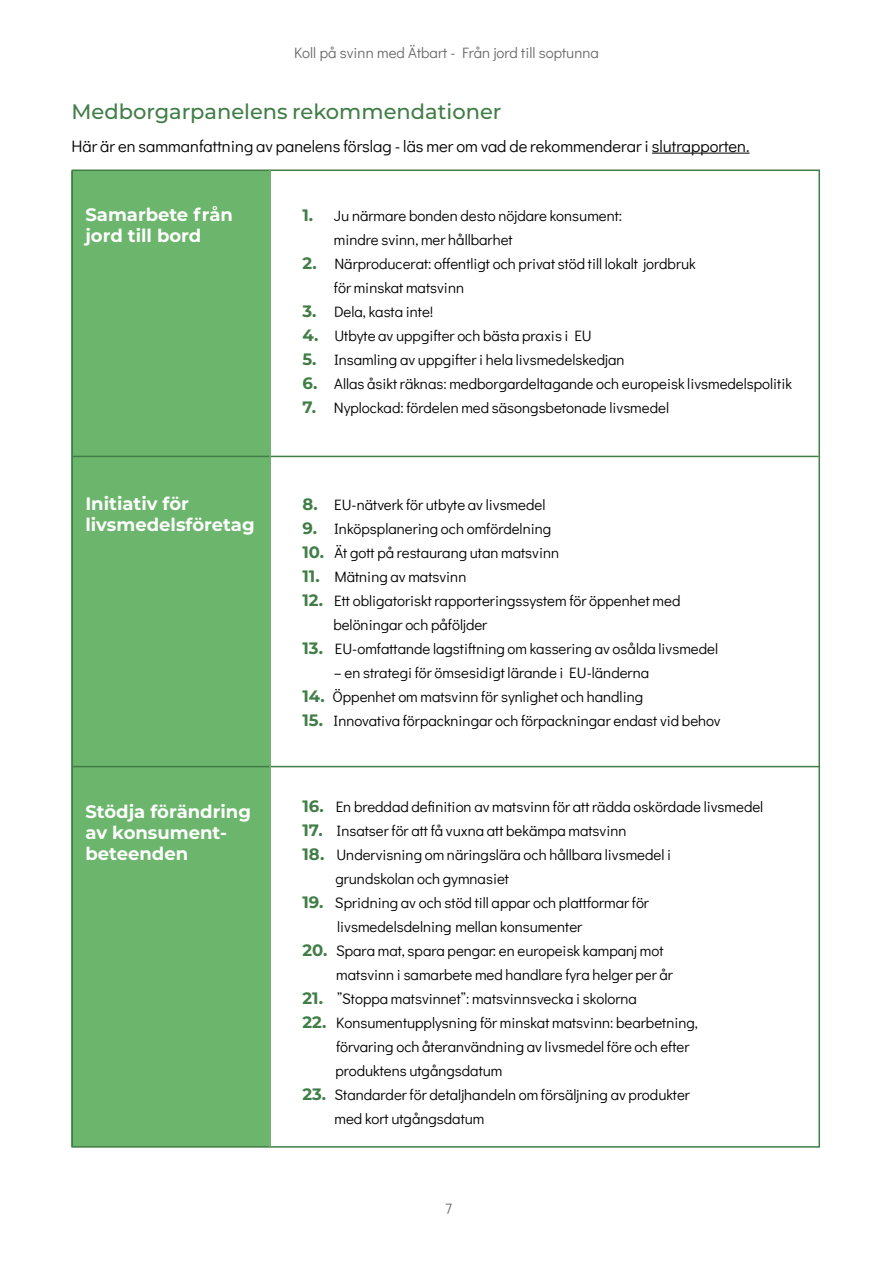
<style>
.page{position:relative;width:893px;height:1263px;background:#fff}
.page>*{position:absolute;margin:0;border:0;box-sizing:border-box;transform-origin:0 0}
.t1{font:500 21px "Montserrat";color:#417d46}
.t2{font:700 18px/21px "Montserrat";color:#fff}
.t3{font:16.5px "Didact Gothic";color:#000}
.t4{font:15px/24px "Didact Gothic";color:#000}
.t5{font:15px "Didact Gothic";color:#6b6b6b}
.s1{font-family:"Montserrat";font-weight:700;font-size:16.5px;color:#417d46}
</style>
<div class="page">
<div style="left:71px;top:171px;width:200px;height:975px;background:#6cb56c"></div>
<hr style="left:72px;top:456px;width:746px;height:1px;background:#417d46">
<hr style="left:73px;top:766px;width:747px;height:1px;background:#417d46">
<hr style="left:269px;top:169px;width:2px;height:979px;background:#6cb56c">
<hr style="left:652px;top:153px;width:98px;height:1px;background:#000">
<p class="t5" style="left:294px;top:41px;width:306px">Koll på svinn med Ätbart - Från jord till soptunna</p>
<h1 class="t1" style="left:71px;top:97px;width:432px">Medborgarpanelens rekommendationer</h1>
<p class="t3" style="left:71px;top:133px;width:679px">Här är en sammanfattning av panelens förslag - läs mer om vad de rekommenderar i slutrapporten.</p>
<p class="t2" style="left:85px;top:204px;width:149px">Samarbete från jord till bord</p>
<p class="t4" style="left:334px;top:203px;width:290px;text-indent:-31px"><span class="s1">1.</span> Ju närmare bonden desto nöjdare konsument: mindre svinn, mer hållbarhet</p>
<p class="t4" style="left:334px;top:251px;width:363px;text-indent:-31px"><span class="s1">2.</span> Närproducerat: offentligt och privat stöd till lokalt jordbruk för minskat matsvinn</p>
<p class="t4" style="left:302px;top:299px;width:132px"><span class="s1">3.</span> Dela, kasta inte!</p>
<p class="t4" style="left:302px;top:323px;width:291px"><span class="s1">4.</span> Utbyte av uppgifter och bästa praxis i EU</p>
<p class="t4" style="left:302px;top:347px;width:324px"><span class="s1">5.</span> Insamling av uppgifter i hela livsmedelskedjan</p>
<p class="t4" style="left:302px;top:371px;width:491px"><span class="s1">6.</span> Allas åsikt räknas: medborgardeltagande och europeisk livsmedelspolitik</p>
<p class="t4" style="left:302px;top:395px;width:368px"><span class="s1">7.</span> Nyplockad: fördelen med säsongsbetonade livsmedel</p>
<p class="t2" style="left:85px;top:493px;width:171px">Initiativ för livsmedelsföretag</p>
<p class="t4" style="left:302px;top:492px;width:244px"><span class="s1">8.</span> EU-nätverk för utbyte av livsmedel</p>
<p class="t4" style="left:302px;top:516px;width:250px"><span class="s1">9.</span> Inköpsplanering och omfördelning</p>
<p class="t4" style="left:302px;top:540px;width:258px"><span class="s1">10.</span> Ät gott på restaurang utan matsvinn</p>
<p class="t4" style="left:302px;top:564px;width:165px"><span class="s1">11.</span> Mätning av matsvinn</p>
<p class="t4" style="left:333px;top:588px;width:349px;text-indent:-31px"><span class="s1">12.</span> Ett obligatoriskt rapporteringssystem för öppenhet med belöningar och påföljder</p>
<p class="t4" style="left:302px;top:636px;width:417px"><span class="s1">13.</span> EU-omfattande lagstiftning om kassering av osålda livsmedel</p>
<p class="t4" style="left:334px;top:660px;width:317px">– en strategi för ömsesidigt lärande i EU-länderna</p>
<p class="t4" style="left:302px;top:684px;width:342px"><span class="s1">14.</span> Öppenhet om matsvinn för synlighet och handling</p>
<p class="t4" style="left:302px;top:708px;width:420px"><span class="s1">15.</span> Innovativa förpackningar och förpackningar endast vid behov</p>
<p class="t2" style="left:85px;top:800px;width:167px">Stödja förändring av konsument&shy;beteenden</p>
<p class="t4" style="left:302px;top:793px;width:462px"><span class="s1">16.</span> En breddad definition av matsvinn för att rädda oskördade livsmedel</p>
<p class="t4" style="left:302px;top:817px;width:326px"><span class="s1">17.</span> Insatser för att få vuxna att bekämpa matsvinn</p>
<p class="t4" style="left:335px;top:841px;width:337px;text-indent:-33px"><span class="s1">18.</span> Undervisning om näringslära och hållbara livsmedel i grundskolan och gymnasiet</p>
<p class="t4" style="left:337px;top:889px;width:313px;text-indent:-35px"><span class="s1">19.</span> Spridning av och stöd till appar och plattformar för livsmedelsdelning mellan konsumenter</p>
<p class="t4" style="left:336px;top:937px;width:338px;text-indent:-34px"><span class="s1">20.</span> Spara mat, spara pengar: en europeisk kampanj mot matsvinn i samarbete med handlare fyra helger per år</p>
<p class="t4" style="left:302px;top:985px;width:336px"><span class="s1">21.</span> ”Stoppa matsvinnet”: matsvinnsvecka i skolorna</p>
<p class="t4" style="left:335px;top:1009px;width:364px;text-indent:-33px"><span class="s1">22.</span> Konsumentupplysning för minskat matsvinn: bearbetning, förvaring och återanvändning av livsmedel före och efter produktens utgångsdatum</p>
<p class="t4" style="left:334px;top:1081px;width:357px;text-indent:-32px"><span class="s1">23.</span> Standarder för detaljhandeln om försäljning av produkter med kort utgångsdatum</p>
<p class="t5" style="left:445px;top:1197px;width:9px">7</p>
</div>
